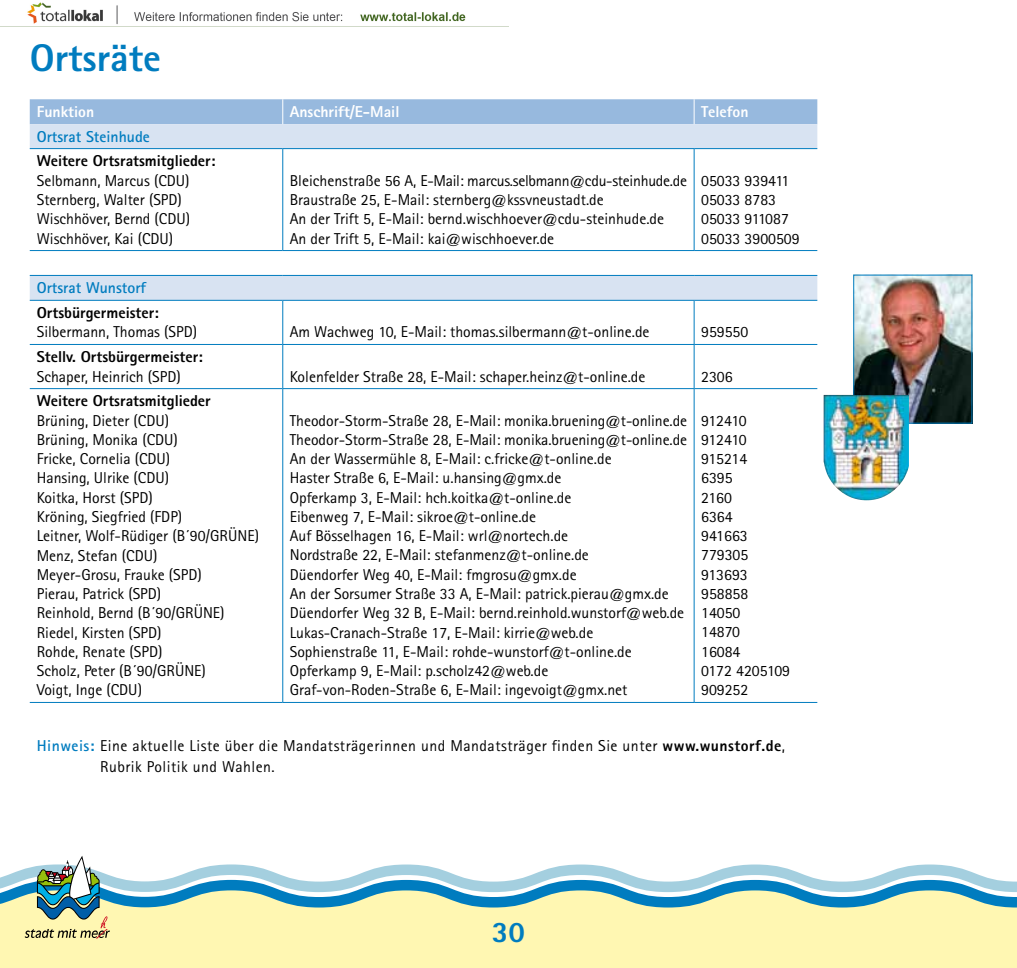
<style>
.page{position:relative;width:1017px;height:968px;background:#fff}
.page>*{position:absolute;margin:0;border:0;box-sizing:border-box;transform-origin:0 0}
.t1{font:700 38.5px "Rotis Sans Serif AT Extra";color:#007cbf}
.t2{font:800 29.75px "Rotis Sans Serif";color:#007cbf}
.t3{font:15.75px/19.2px "Rotis Sans Serif AT";color:#000}
.t4{font:15.75px/21px "Rotis Sans Serif AT";letter-spacing:.03em;color:#000}
.t5{font:700 15.75px "Rotis Sans Serif AT Extra";color:#000}
.t6{font:700 15.75px "Rotis Sans Serif AT Extra";color:#fff}
.t7{font:700 15.75px "Rotis Sans Serif AT";color:#007cbf}
.s1{font-weight:700;color:#007cbf}
.s2{font-family:"Rotis Sans Serif AT Extra";font-weight:700}
</style>
<div class="page">
<div style="left:0;top:938px;width:1017px;height:29px;background:#fff7b2"></div>
<svg style="left:0;top:856px;width:1017px;height:82px"></svg>
<svg style="left:30px;top:124px;width:787px;height:176px"></svg>
<hr style="left:30px;top:148px;width:253px;height:1px;background:#007cbf">
<hr style="left:283px;top:148px;width:411px;height:1px;background:#007cbf">
<hr style="left:282px;top:149px;width:1px;height:101px;background:#007cbf">
<hr style="left:694px;top:148px;width:123px;height:1px;background:#007cbf">
<hr style="left:694px;top:149px;width:1px;height:101px;background:#007cbf">
<hr style="left:282px;top:301px;width:1px;height:43px;background:#007cbf">
<hr style="left:694px;top:301px;width:1px;height:43px;background:#007cbf">
<hr style="left:30px;top:344px;width:253px;height:1px;background:#007cbf">
<hr style="left:283px;top:344px;width:411px;height:1px;background:#007cbf">
<hr style="left:282px;top:345px;width:1px;height:43px;background:#007cbf">
<hr style="left:694px;top:344px;width:123px;height:1px;background:#007cbf">
<hr style="left:694px;top:345px;width:1px;height:43px;background:#007cbf">
<hr style="left:30px;top:388px;width:253px;height:1px;background:#007cbf">
<hr style="left:283px;top:388px;width:411px;height:1px;background:#007cbf">
<hr style="left:282px;top:389px;width:1px;height:313px;background:#007cbf">
<hr style="left:694px;top:388px;width:123px;height:1px;background:#007cbf">
<hr style="left:694px;top:389px;width:1px;height:313px;background:#007cbf">
<div style="left:30px;top:99px;width:787px;height:25px;background:#97b9de"></div>
<hr style="left:30px;top:250px;width:253px;height:1px;background:#007cbf">
<hr style="left:283px;top:250px;width:411px;height:1px;background:#007cbf">
<hr style="left:694px;top:250px;width:123px;height:1px;background:#007cbf">
<hr style="left:30px;top:702px;width:253px;height:1px;background:#007cbf">
<hr style="left:283px;top:702px;width:411px;height:1px;background:#007cbf">
<hr style="left:694px;top:702px;width:123px;height:1px;background:#007cbf">
<hr style="left:30px;top:275px;width:253px;height:1px;background:#007cbf">
<hr style="left:283px;top:275px;width:411px;height:1px;background:#007cbf">
<hr style="left:694px;top:275px;width:123px;height:1px;background:#007cbf">
<hr style="left:30px;top:300px;width:253px;height:1px;background:#007cbf">
<hr style="left:283px;top:300px;width:411px;height:1px;background:#007cbf">
<hr style="left:694px;top:300px;width:123px;height:1px;background:#007cbf">
<img style="left:855px;top:276px;width:115px;height:145px">
<div style="left:853px;top:274px;width:119px;height:149px;border:1px solid #007cbf"></div>
<img style="left:824px;top:395px;width:18px;height:97px">
<img style="left:0;top:2px;width:508px;height:25px">
<h1 class="t1" style="left:30px;top:34px;width:133px">Ortsräte</h1>
<p class="t6" style="left:37px;top:102px;width:59px">Funktion</p>
<p class="t6" style="left:290px;top:102px;width:111px">Anschrift/E-Mail</p>
<p class="t6" style="left:701px;top:102px;width:49px">Telefon</p>
<p class="t7" style="left:37px;top:126px;width:115px">Ortsrat Steinhude</p>
<p class="t5" style="left:37px;top:151px;width:180px">Weitere Ortsratsmitglieder:</p>
<p class="t3" style="left:37px;top:171px;width:155px">Selbmann, Marcus (CDU)<br>Sternberg, Walter (SPD)<br>Wischhöver, Bernd (CDU)<br>Wischhöver, Kai (CDU)</p>
<p class="t3" style="left:290px;top:171px;width:399px">Bleichenstraße 56 A, E-Mail: marcus.selbmann@cdu-steinhude.de Braustraße 25, E-Mail: sternberg@kssvneustadt.de<br>An der Trift 5, E-Mail: bernd.wischhoever@cdu-steinhude.de<br>An der Trift 5, E-Mail: kai@wischhoever.de</p>
<p class="t3" style="left:701px;top:171px;width:100px">05033 939411<br>05033 8783<br>05033 911087<br>05033 3900509</p>
<p class="t7" style="left:37px;top:278px;width:111px">Ortsrat Wunstorf</p>
<p class="t5" style="left:37px;top:303px;width:124px">Ortsbürgermeister:</p>
<p class="t3" style="left:37px;top:322px;width:162px">Silbermann, Thomas (SPD)</p>
<p class="t3" style="left:290px;top:322px;width:361px">Am Wachweg 10, E-Mail: thomas.silbermann@t-online.de</p>
<p class="t3" style="left:701px;top:322px;width:49px">959550</p>
<p class="t5" style="left:37px;top:347px;width:168px">Stellv. Ortsbürgermeister:</p>
<p class="t3" style="left:37px;top:366px;width:146px">Schaper, Heinrich (SPD)</p>
<p class="t3" style="left:290px;top:366px;width:357px">Kolenfelder Straße 28, E-Mail: schaper.heinz@t-online.de</p>
<p class="t3" style="left:701px;top:366px;width:33px">2306</p>
<p class="t5" style="left:37px;top:391px;width:176px">Weitere Ortsratsmitglieder</p>
<p class="t3" style="left:37px;top:410px;width:224px">Brüning, Dieter (CDU)<br>Brüning, Monika (CDU)<br>Fricke, Cornelia (CDU)<br>Hansing, Ulrike (CDU)<br>Koitka, Horst (SPD)<br>Kröning, Siegfried (FDP)<br>Leitner, Wolf-Rüdiger (B´90/GRÜNE)<br>Menz, Stefan (CDU)<br>Meyer-Grosu, Frauke (SPD)<br>Pierau, Patrick (SPD)<br>Reinhold, Bernd (B´90/GRÜNE)<br>Riedel, Kirsten (SPD)<br>Rohde, Renate (SPD)<br>Scholz, Peter (B´90/GRÜNE)<br>Voigt, Inge (CDU)</p>
<p class="t3" style="left:290px;top:410px;width:399px">Theodor-Storm-Straße 28, E-Mail: monika.bruening@t-online.de Theodor-Storm-Straße 28, E-Mail: monika.bruening@t-online.de An der Wassermühle 8, E-Mail: c.fricke@t-online.de<br>Haster Straße 6, E-Mail: u.hansing@gmx.de<br>Opferkamp 3, E-Mail: hch.koitka@t-online.de<br>Eibenweg 7, E-Mail: sikroe@t-online.de<br>Auf Bösselhagen 16, E-Mail: wrl@nortech.de<br>Nordstraße 22, E-Mail: stefanmenz@t-online.de<br>Düendorfer Weg 40, E-Mail: fmgrosu@gmx.de<br>An der Sorsumer Straße 33 A, E-Mail: patrick.pierau@gmx.de Düendorfer Weg 32 B, E-Mail: bernd.reinhold.wunstorf@web.de Lukas-Cranach-Straße 17, E-Mail: kirrie@web.de<br>Sophienstraße 11, E-Mail: rohde-wunstorf@t-online.de Opferkamp 9, E-Mail: p.scholz42@web.de Graf-von-Roden-Straße 6, E-Mail: ingevoigt@gmx.net</p>
<p class="t3" style="left:701px;top:410px;width:90px">912410<br>912410<br>915214<br>6395<br>2160<br>6364<br>941663<br>779305<br>913693<br>958858<br>14050<br>14870<br>16084<br>0172 4205109<br>909252</p>
<p class="t4" style="left:100px;top:734px;width:686px;text-indent:-63px"><span class="s1">Hinweis:</span> Eine aktuelle Liste über die Mandatsträgerinnen und Mandatsträger finden Sie unter <span class="s2">www.wunstorf.de</span>,<br>Rubrik Politik und Wahlen.</p>
<h2 class="t2" style="left:492px;top:913px;width:35px">30</h2>
</div>
